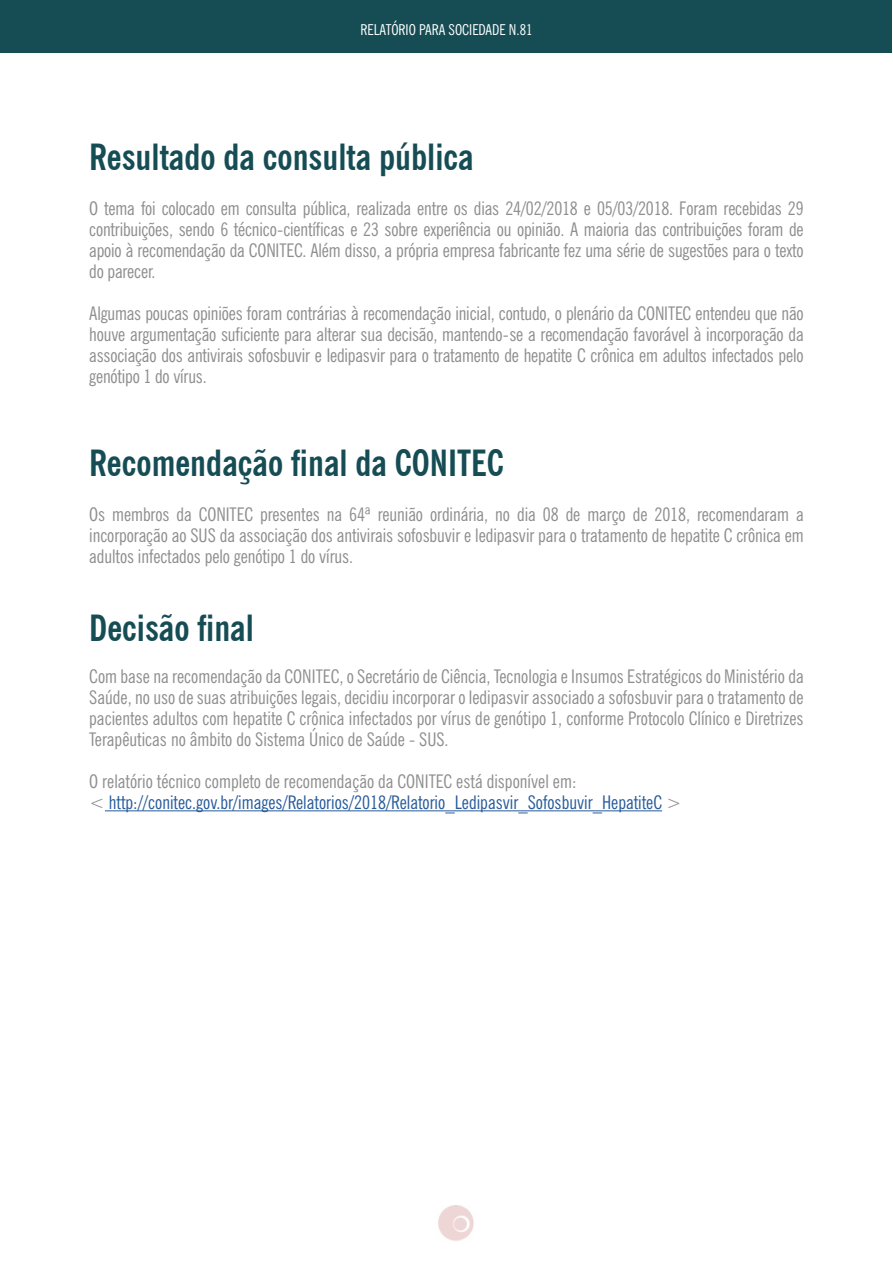
<style>
.page{position:relative;width:893px;height:1263px;background:#fff}
.page>*{position:absolute;margin:0;border:0;box-sizing:border-box;transform-origin:0 0}
.t1{font:700 condensed 36px "News Gothic BT";color:#164d54}
.t2{font:condensed 18.75px/21px "News Gothic BT";letter-spacing:-.01em;color:#8f8e8e;text-align:justify}
.t3{font:condensed 18.75px/21px "News Gothic BT";color:#275b9b}
.t4{font:condensed 15px "News Gothic BT";color:#fff}
.s1{color:#8f8e8e}
</style>
<div class="page">
<div style="left:1px;top:0;width:891px;height:52px;background:#164d54"></div>
<hr style="left:105px;top:810px;width:557px;height:1px;background:#275b9b">
<img style="left:438px;top:1205px;width:36px;height:36px">
<p class="t4" style="left:360px;top:21px;width:173px">RELATÓRIO PARA SOCIEDADE N.81</p>
<h1 class="t1" style="left:89px;top:135px;width:386px">Resultado da consulta pública</h1>
<p class="t2" style="left:89px;top:198px;width:716px">O tema foi colocado em consulta pública, realizada entre os dias 24/02/2018 e 05/03/2018. Foram recebidas 29 contribuições, sendo 6 técnico-científicas e 23 sobre experiência ou opinião. A maioria das contribuições foram de apoio à recomendação da CONITEC. Além disso, a própria empresa fabricante fez uma série de sugestões para o texto do parecer.</p>
<p class="t2" style="left:89px;top:303px;width:716px">Algumas poucas opiniões foram contrárias à recomendação inicial, contudo, o plenário da CONITEC entendeu que não houve argumentação suficiente para alterar sua decisão, mantendo-se a recomendação favorável à incorporação da associação dos antivirais sofosbuvir e ledipasvir para o tratamento de hepatite C crônica em adultos infectados pelo genótipo 1 do vírus.</p>
<h1 class="t1" style="left:89px;top:441px;width:416px">Recomendação final da CONITEC</h1>
<p class="t2" style="left:89px;top:504px;width:716px">Os membros da CONITEC presentes na 64ª reunião ordinária, no dia 08 de março de 2018, recomendaram a incorporação ao SUS da associação dos antivirais sofosbuvir e ledipasvir para o tratamento de hepatite C crônica em adultos infectados pelo genótipo 1 do vírus.</p>
<h1 class="t1" style="left:89px;top:606px;width:166px">Decisão final</h1>
<p class="t2" style="left:89px;top:666px;width:716px">Com base na recomendação da CONITEC, o Secretário de Ciência, Tecnologia e Insumos Estratégicos do Ministério da Saúde, no uso de suas atribuições legais, decidiu incorporar o ledipasvir associado a sofosbuvir para o tratamento de pacientes adultos com hepatite C crônica infectados por vírus de genótipo 1, conforme Protocolo Clínico e Diretrizes Terapêuticas no âmbito do Sistema Único de Saúde - SUS.</p>
<p class="t3" style="left:89px;top:771px;width:594px"><span class="s1">O relatório técnico completo de recomendação da CONITEC está disponível em:<br>&lt;</span> http://conitec.gov.br/images/Relatorios/2018/Relatorio_Ledipasvir_Sofosbuvir_HepatiteC <span class="s1">&gt;</span></p>
</div>
